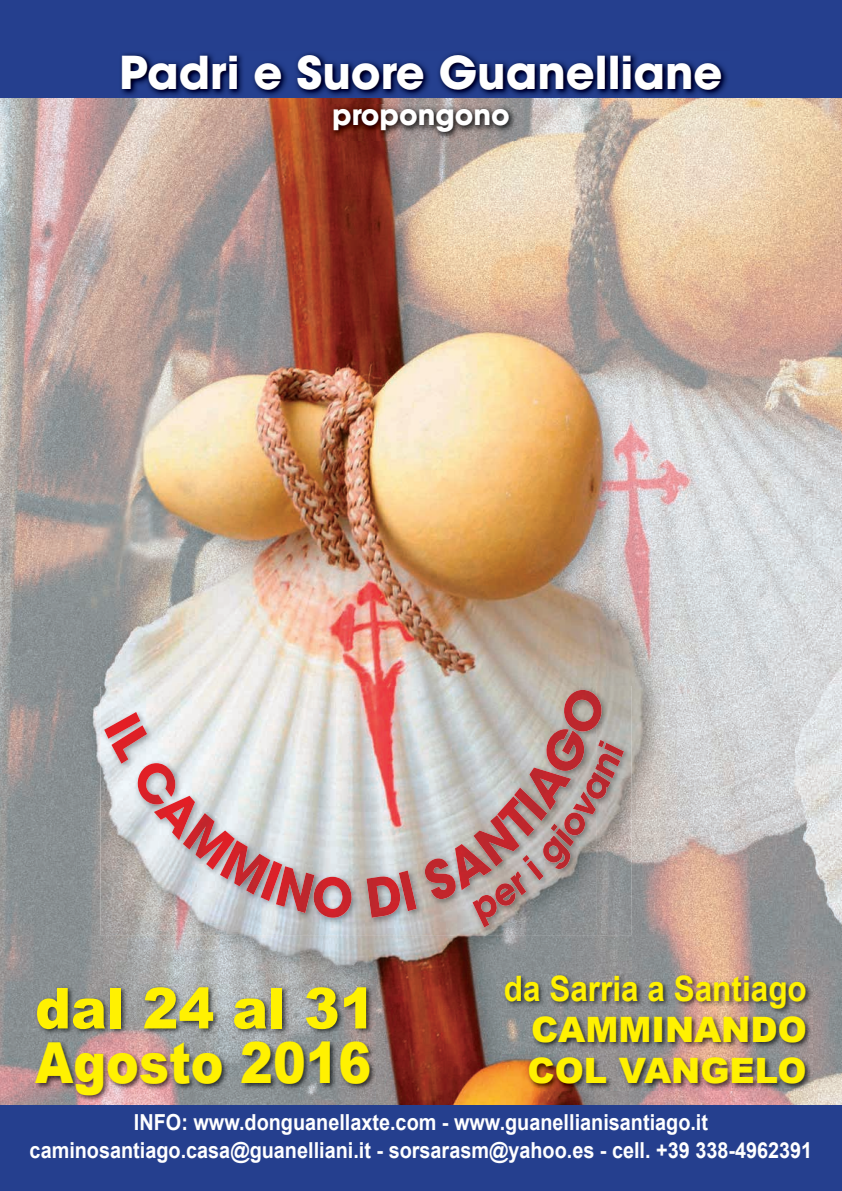
<style>
.page{position:relative;width:842px;height:1191px;background:#fff}
.page>*{position:absolute;margin:0;border:0;box-sizing:border-box;transform-origin:0 0}
.t1{font:900 56.5px/54.8px "Arial";color:#fff101;scale:.95 1}
.t2{font:45px "ITC Avant Garde MM 740 750";color:#fff}
.t3{font:900 35px/41px "Arial";color:#fff101}
.t4{font:700 35px "Arial";color:#fff101;scale:.9 1}
.t5{font:28px "ITC Avant Garde MM 740 750";color:#fff}
.t6{font:700 22px/28.1px "Arial";color:#fff;text-align:center;scale:.9 1}
</style>
<div class="page">
<img style="left:0;top:97px;width:772px;height:596px">
<img style="left:772px;top:97px;width:70px;height:877px">
<img style="left:0;top:693px;width:104px;height:316px">
<img style="left:632px;top:693px;width:140px;height:280px">
<img style="left:104px;top:935px;width:422px;height:74px">
<img style="left:526px;top:935px;width:106px;height:38px">
<img style="left:807px;top:974px;width:35px;height:132px">
<img style="left:0;top:1009px;width:34px;height:97px">
<img style="left:351px;top:1009px;width:175px;height:97px">
<img style="left:34px;top:1101px;width:317px;height:5px">
<img style="left:526px;top:1090px;width:281px;height:16px">
<div style="left:0;top:0;width:842px;height:97px;background:#253f8e"></div>
<img style="left:502px;top:973px;width:310px;height:117px">
<img style="left:119px;top:53px;width:610px;height:45px">
<img style="left:330px;top:105px;width:187px;height:35px">
<div style="left:0;top:1106px;width:842px;height:85px;background:#253f8e"></div>
<img style="left:33px;top:985px;width:343px;height:116px">
<img style="left:101px;top:686px;width:531px;height:249px">
<img style="left:104px;top:690px;width:500px;height:227px">
<img style="left:472px;top:740px;width:152px;height:187px">
<h2 class="t2" style="left:119px;top:47px;width:605px">Padri e Suore Guanelliane</h2>
<p class="t5" style="left:332px;top:99px;width:179px">propongono</p>
<h1 class="t1" style="left:35px;top:981px;width:360px">dal 24 al 31<br>Agosto 2016</h1>
<h3 class="t4" style="left:504px;top:965px;width:338px">da Sarria a Santiago</h3>
<h3 class="t3" style="left:527px;top:1009px;width:281px">CAMMINANDO<br>COL VANGELO</h3>
<p class="t6" style="left:30px;top:1109px;width:871px">INFO: www.donguanellaxte.com - www.guanellianisantiago.it caminosantiago.casa@guanelliani.it - sorsarasm@yahoo.es - cell. +39 338-4962391</p>
</div>
